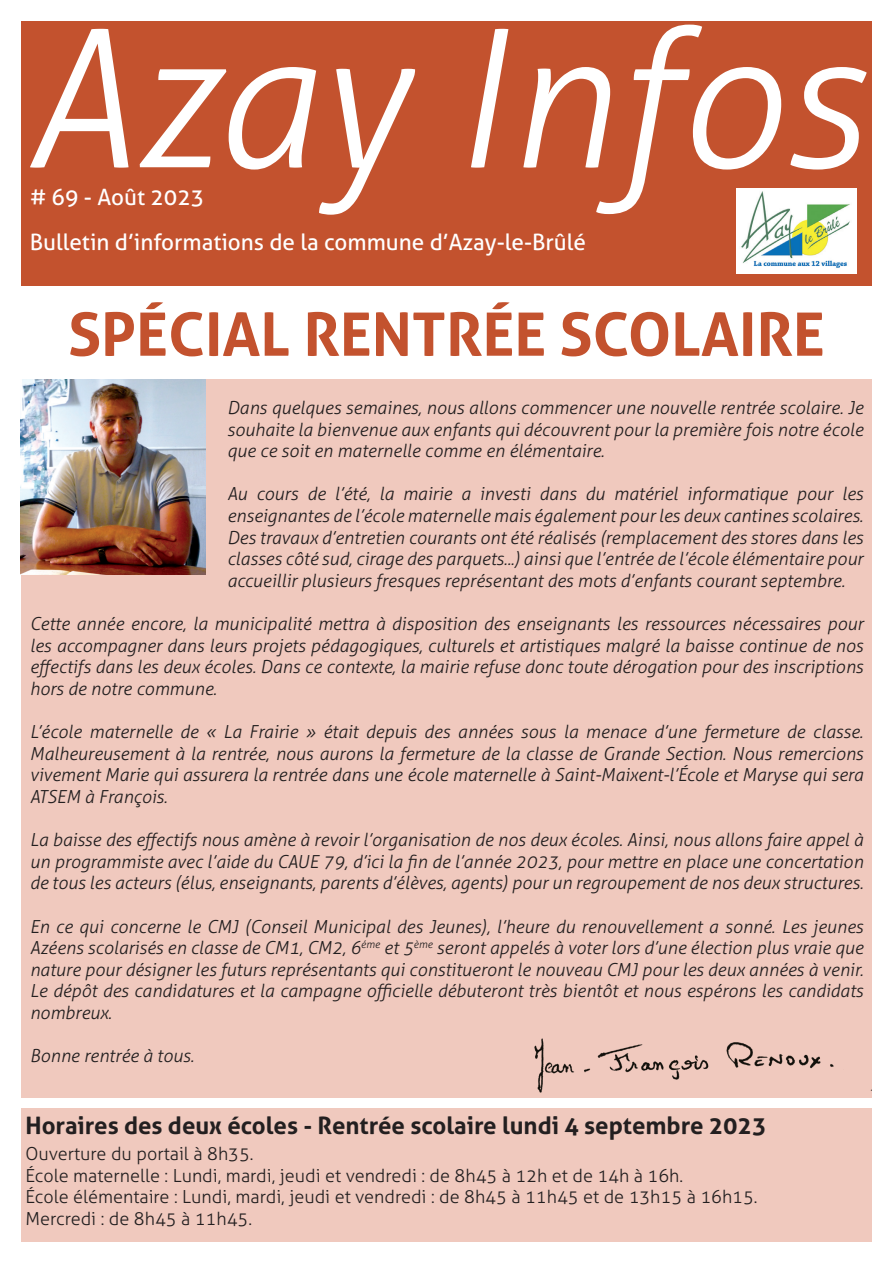
<style>
.page{position:relative;width:893px;height:1263px;background:#fff}
.page>*{position:absolute;margin:0;border:0;box-sizing:border-box;transform-origin:0 0}
.t1{font:italic 300 192px "Aller";color:#fff}
.t2{font:700 60px "Aller";color:#c3522e}
.Titre_4{font:700 24px "Aller";color:#231f20}
.t3{font:22.5px "Aller";color:#fff}
.t4{font:italic 300 18px/21.6px "Aller";color:#231f20;text-align:justify}
.Texte{font:300 18px "Aller";color:#231f20}
</style>
<div class="page">
<div style="left:21px;top:21px;width:851px;height:265px;background:#c3522e"></div>
<img style="left:737px;top:189px;width:120px;height:85px">
<div style="left:21px;top:1108px;width:851px;height:134px;background:#f0c9be"></div>
<div style="left:21px;top:379px;width:851px;height:719px;background:#f0c9be"></div>
<img style="left:534px;top:1038px;width:338px;height:55px">
<img style="left:21px;top:379px;width:185px;height:196px">
<p class="t1" style="left:22px;top:-16px;width:843px">Azay Infos</p>
<p class="t3" style="left:30px;top:184px;width:176px"># 69 - Août 2023</p>
<p class="t3" style="left:30px;top:229px;width:558px">Bulletin d’informations de la commune d’Azay-le-Brûlé</p>
<p class="t2" style="left:68px;top:297px;width:758px">SPÉCIAL RENTRÉE SCOLAIRE</p>
<p class="t4" style="left:227px;top:397px;width:638px">Dans quelques semaines, nous allons commencer une nouvelle rentrée scolaire. Je souhaite la bienvenue aux enfants qui découvrent pour la première fois notre école que ce soit en maternelle comme en élémentaire.</p>
<p class="t4" style="left:227px;top:483px;width:638px">Au cours de l’été, la mairie a investi dans du matériel informatique pour les enseignantes de l’école maternelle mais également pour les deux cantines scolaires.<br>Des travaux d’entretien courants ont été réalisés (remplacement des stores dans les classes côté sud, cirage des parquets...) ainsi que l’entrée de l’école élémentaire pour accueillir plusieurs fresques représentant des mots d’enfants courant septembre.</p>
<p class="t4" style="left:30px;top:613px;width:835px">Cette année encore, la municipalité mettra à disposition des enseignants les ressources nécessaires pour les accompagner dans leurs projets pédagogiques, culturels et artistiques malgré la baisse continue de nos effectifs dans les deux écoles. Dans ce contexte, la mairie refuse donc toute dérogation pour des inscriptions hors de notre commune.</p>
<p class="t4" style="left:30px;top:721px;width:835px">L’école maternelle de « La Frairie » était depuis des années sous la menace d’une fermeture de classe.<br>Malheureusement à la rentrée, nous aurons la fermeture de la classe de Grande Section. Nous remercions vivement Marie qui assurera la rentrée dans une école maternelle à Saint-Maixent-l’École et Maryse qui sera ATSEM à François.</p>
<p class="t4" style="left:30px;top:829px;width:835px">La baisse des effectifs nous amène à revoir l’organisation de nos deux écoles. Ainsi, nous allons faire appel à un programmiste avec l’aide du CAUE 79, d’ici la fin de l’année 2023, pour mettre en place une concertation de tous les acteurs (élus, enseignants, parents d’élèves, agents) pour un regroupement de nos deux structures.</p>
<p class="t4" style="left:30px;top:915px;width:835px">En ce qui concerne le CMJ (Conseil Municipal des Jeunes), l’heure du renouvellement a sonné. Les jeunes Azéens scolarisés en classe de CM1, CM2, 6<sup>éme</sup> et 5<sup>ème</sup> seront appelés à voter lors d’une élection plus vraie que nature pour désigner les futurs représentants qui constitueront le nouveau CMJ pour les deux années à venir.<br>Le dépôt des candidatures et la campagne officielle débuteront très bientôt et nous espérons les candidats nombreux.</p>
<p class="t4" style="left:30px;top:1045px;width:166px">Bonne rentrée à tous.</p>
<p class="Titre_4" style="left:26px;top:1111px;width:742px">Horaires des deux écoles - Rentrée scolaire lundi 4 septembre 2023</p>
<p class="Texte" style="left:26px;top:1143px;width:230px">Ouverture du portail à 8h35.</p>
<p class="Texte" style="left:26px;top:1164px;width:659px">École maternelle : Lundi, mardi, jeudi et vendredi : de 8h45 à 12h et de 14h à 16h.</p>
<p class="Texte" style="left:26px;top:1186px;width:734px">École élémentaire : Lundi, mardi, jeudi et vendredi : de 8h45 à 11h45 et de 13h15 à 16h15.</p>
<p class="Texte" style="left:26px;top:1208px;width:228px">Mercredi : de 8h45 à 11h45.</p>
</div>
